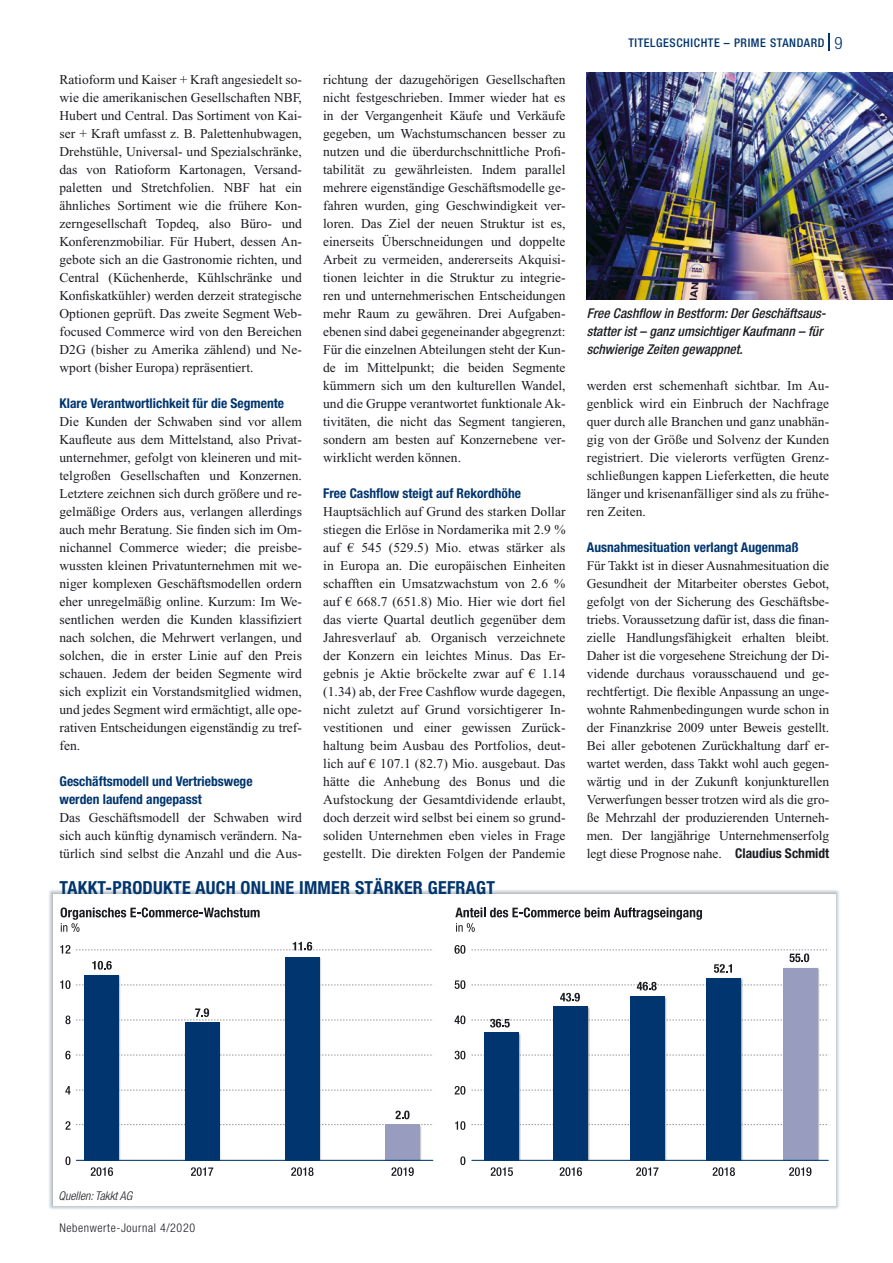
<style>
.page{position:relative;width:893px;height:1263px;background:#fff}
.page>*{position:absolute;margin:0;border:0;box-sizing:border-box;transform-origin:0 0}
.t1{font:700 condensed 18px "Helvetica Neue";letter-spacing:.015em;color:#00356f}
.t2{font:13.5px/18px "Times New Roman";color:#1b1c20;text-align:justify}
.t3{font:700 condensed 13.5px/18px "Helvetica Neue";color:#00356f}
.t4{font:italic 500 condensed 13.5px/18px "Helvetica Neue";color:#1b1c20}
.t5{font:500 condensed 12px "Helvetica Neue";letter-spacing:.05em;color:#00356f}
.t6{font:300 condensed 12px "Helvetica Neue";letter-spacing:.05em;color:#1b1c20}
.t7{font:italic 300 condensed 12px "Helvetica Neue";color:#1b1c20}
.s1{font-weight:300;font-size:16.95px}
.s2{font-family:"Helvetica Neue";font-weight:700;font-stretch:condensed}
</style>
<div class="page">
<svg style="left:829px;top:34px;width:1px;height:17px"></svg>
<img style="left:587px;top:72px;width:306px;height:228px">
<img style="left:49px;top:890px;width:790px;height:320px">
<div style="left:53px;top:894px;width:783px;height:311px;background:#fff"></div>
<img style="left:76px;top:941px;width:751px;height:220px">
<svg style="left:471px;top:1124px;width:358px;height:1px"></svg>
<svg style="left:471px;top:1090px;width:358px;height:1px"></svg>
<svg style="left:471px;top:1055px;width:356px;height:1px"></svg>
<div style="left:85px;top:975px;width:34px;height:186px;background:#00356f"></div>
<div style="left:185px;top:1022px;width:34px;height:139px;background:#00356f"></div>
<div style="left:285px;top:957px;width:34px;height:204px;background:#00356f"></div>
<div style="left:386px;top:1124px;width:34px;height:37px;background:#989cbe"></div>
<hr style="left:76px;top:1160px;width:357px;height:1px;background:#00356f">
<div style="left:485px;top:1033px;width:34px;height:128px;background:#00356f"></div>
<div style="left:554px;top:1007px;width:34px;height:154px;background:#00356f"></div>
<div style="left:630px;top:997px;width:34px;height:164px;background:#00356f"></div>
<div style="left:707px;top:978px;width:34px;height:183px;background:#00356f"></div>
<div style="left:783px;top:968px;width:34px;height:193px;background:#989cbe"></div>
<hr style="left:471px;top:1160px;width:358px;height:1px;background:#00356f">
<svg style="left:65px;top:1156px;width:6px;height:9px"></svg>
<svg style="left:65px;top:1121px;width:5px;height:9px"></svg>
<svg style="left:65px;top:1086px;width:368px;height:8px"></svg>
<svg style="left:60px;top:945px;width:10px;height:8px"></svg>
<svg style="left:60px;top:980px;width:373px;height:9px"></svg>
<svg style="left:65px;top:1051px;width:368px;height:8px"></svg>
<svg style="left:460px;top:1156px;width:5px;height:9px"></svg>
<svg style="left:455px;top:1121px;width:10px;height:9px"></svg>
<svg style="left:455px;top:1086px;width:10px;height:9px"></svg>
<svg style="left:455px;top:945px;width:10px;height:9px"></svg>
<svg style="left:455px;top:980px;width:10px;height:9px"></svg>
<svg style="left:455px;top:1051px;width:10px;height:8px"></svg>
<svg style="left:454px;top:1015px;width:11px;height:9px"></svg>
<svg style="left:61px;top:907px;width:199px;height:25px"></svg>
<svg style="left:455px;top:907px;width:247px;height:25px"></svg>
<svg style="left:92px;top:961px;width:20px;height:8px"></svg>
<svg style="left:471px;top:1019px;width:356px;height:8px"></svg>
<svg style="left:471px;top:982px;width:356px;height:19px"></svg>
<svg style="left:471px;top:949px;width:358px;height:24px"></svg>
<svg style="left:65px;top:1008px;width:368px;height:16px"></svg>
<svg style="left:76px;top:942px;width:357px;height:8px"></svg>
<svg style="left:76px;top:1110px;width:357px;height:15px"></svg>
<svg style="left:91px;top:1167px;width:22px;height:9px"></svg>
<svg style="left:191px;top:1167px;width:22px;height:9px"></svg>
<svg style="left:391px;top:1167px;width:23px;height:9px"></svg>
<svg style="left:291px;top:1167px;width:23px;height:9px"></svg>
<svg style="left:491px;top:1167px;width:22px;height:9px"></svg>
<svg style="left:560px;top:1167px;width:22px;height:9px"></svg>
<svg style="left:636px;top:1167px;width:22px;height:9px"></svg>
<svg style="left:789px;top:1167px;width:22px;height:9px"></svg>
<svg style="left:713px;top:1167px;width:22px;height:9px"></svg>
<p class="t2" style="left:60px;top:70px;width:244px">Ratioform und Kaiser + Kraft angesiedelt so&shy;wie die amerikanischen Gesellschaften NBF, Hubert und Central. Das Sortiment von Kai&shy;ser + Kraft umfasst z. B. Palettenhubwagen, Drehstühle, Universal- und Spezialschränke, das von Ratioform Kartonagen, Versand&shy;paletten und Stretchfolien. NBF hat ein ähnliches Sortiment wie die frühere Kon&shy;zerngesellschaft Topdeq, also Büro- und Konferenzmobiliar. Für Hubert, dessen An&shy;gebote sich an die Gastronomie richten, und Central (Küchenherde, Kühlschränke und Konfiskatkühler) werden derzeit strate gische Optionen geprüft. Das zweite Segment Web&shy;focused Commerce wird von den Bereichen D2G (bisher zu Amerika zählend) und Ne&shy;wport (bisher Europa) repräsentiert.</p>
<p class="t3" style="left:60px;top:394px;width:226px">Klare Verantwortlichkeit für die Segmente</p>
<p class="t2" style="left:60px;top:412px;width:244px">Die Kunden der Schwaben sind vor allem Kaufleute aus dem Mittelstand, also Privat&shy;unternehmer, gefolgt von kleineren und mit&shy;telgroßen Gesellschaften und Konzernen.<br>Letztere zeichnen sich durch größere und re&shy;gelmäßige Orders aus, verlangen allerdings auch mehr Beratung. Sie finden sich im Om&shy;nichannel Commerce wieder; die preisbe&shy;wussten kleinen Privatunternehmen mit we&shy;niger komplexen Geschäftsmodellen ordern eher unregelmäßig online. Kurzum: Im We&shy;sentlichen werden die Kunden klassifiziert nach solchen, die Mehrwert verlangen, und solchen, die in erster Linie auf den Preis schauen. Jedem der beiden Segmente wird sich explizit ein Vorstandsmitglied widmen, und jedes Segment wird ermächtigt, alle ope&shy;rativen Entscheidungen eigenständig zu tref&shy;fen.</p>
<p class="t3" style="left:60px;top:772px;width:195px">Geschäftsmodell und Vertriebswege werden laufend angepasst</p>
<p class="t2" style="left:60px;top:808px;width:244px">Das Geschäftsmodell der Schwaben wird sich auch künftig dynamisch verändern. Na&shy;türlich sind selbst die Anzahl und die Aus-</p>
<p class="t2" style="left:323px;top:70px;width:244px">richtung der dazugehörigen Gesellschaften nicht festgeschrieben. Immer wieder hat es in der Vergangenheit Käufe und Verkäufe gegeben, um Wachstumschancen besser zu nutzen und die überdurchschnittliche Profi&shy;tabilität zu gewährleisten. Indem parallel mehrere eigenständige Geschäftsmodelle ge&shy;fahren wurden, ging Geschwindigkeit ver&shy;loren. Das Ziel der neuen Struktur ist es, einerseits Überschneidungen und doppelte Arbeit zu vermeiden, andererseits Akquisi&shy;tionen leichter in die Struktur zu integrie&shy;ren und unternehmerischen Entscheidungen mehr Raum zu gewähren. Drei Aufgaben&shy;ebenen sind dabei gegeneinander abgegrenzt:<br>Für die einzelnen Abteilungen steht der Kun&shy;de im Mittelpunkt; die beiden Segmente kümmern sich um den kulturellen Wandel, und die Gruppe verantwortet funktionale Ak&shy;tivitäten, die nicht das Segment tangieren, sondern am besten auf Konzernebene ver&shy;wirklicht werden können.</p>
<p class="t3" style="left:323px;top:484px;width:199px">Free Cashflow steigt auf Rekordhöhe</p>
<p class="t2" style="left:323px;top:502px;width:244px">Hauptsächlich auf Grund des starken Dollar stiegen die Erlöse in Nordamerika mit 2.9 % auf € 545 (529.5) Mio. etwas stärker als in Europa an. Die europäischen Einheiten schafften ein Umsatzwachstum von 2.6 % auf € 668.7 (651.8) Mio. Hier wie dort fiel das vierte Quartal deutlich gegenüber dem Jahresverlauf ab. Organisch verzeichnete der Konzern ein leichtes Minus. Das Er&shy;gebnis je Aktie bröckelte zwar auf € 1.14 (1.34) ab, der Free Cashflow wurde dagegen, nicht zuletzt auf Grund vorsichtigerer In&shy;vestitionen und einer gewissen Zurück&shy;haltung beim Ausbau des Portfolios, deut&shy;lich auf € 107.1 (82.7) Mio. ausgebaut. Das hätte die Anhebung des Bonus und die Aufstockung der Gesamtdividende erlaubt, doch derzeit wird selbst bei einem so grund&shy;soliden Unternehmen eben vieles in Frage gestellt. Die direkten Folgen der Pandemie</p>
<h1 class="t1" style="left:60px;top:877px;width:437px">TAKKT-PRODUKTE AUCH ONLINE IMMER STÄRKER GEFRAGT</h1>
<p class="t5" style="left:628px;top:36px;width:216px">TITELGESCHICHTE – PRIME STANDARD <span class="s1">9</span></p>
<p class="t4" style="left:587px;top:304px;width:241px">Free Cashflow in Bestform: Der Geschäftsaus&shy;statter ist – ganz umsichtiger Kaufmann – für schwierige Zeiten gewappnet.</p>
<p class="t2" style="left:587px;top:376px;width:244px">werden erst schemenhaft sichtbar. Im Au&shy;genblick wird ein Einbruch der Nachfrage quer durch alle Branchen und ganz unabhän&shy;gig von der Größe und Solvenz der Kunden registriert. Die vielerorts verfügten Grenz&shy;schließungen kappen Lieferketten, die heute länger und krisenanfälliger sind als zu frühe&shy;ren Zeiten.</p>
<p class="t3" style="left:587px;top:538px;width:213px">Ausnahmesituation verlangt Augenmaß</p>
<p class="t2" style="left:587px;top:556px;width:244px">Für Takkt ist in dieser Ausnahmesituation die Gesundheit der Mitarbeiter oberstes Gebot, gefolgt von der Sicherung des Geschäftsbe&shy;triebs. Voraussetzung dafür ist, dass die finan&shy;zielle Handlungsfähigkeit erhalten bleibt.<br>Daher ist die vorgesehene Streichung der Di&shy;vidende durchaus vorausschauend und ge&shy;rechtfertigt. Die flexible Anpassung an unge&shy;wohnte Rahmenbedingungen wurde schon in der Finanzkrise 2009 unter Beweis gestellt.<br>Bei aller gebotenen Zurückhaltung darf er&shy;wartet werden, dass Takkt wohl auch gegen&shy;wärtig und in der Zukunft konjunkturellen Verwerfungen besser trotzen wird als die gro&shy;ße Mehrzahl der produzierenden Unterneh&shy;men. Der langjährige Unternehmenserfolg legt diese Prognose nahe. <span class="s2">Claudius Schmidt</span></p>
<p class="t7" style="left:58px;top:1188px;width:75px">Quellen: Takkt AG</p>
<p class="t6" style="left:60px;top:1221px;width:137px">Nebenwerte-Journal 4/2020</p>
</div>
